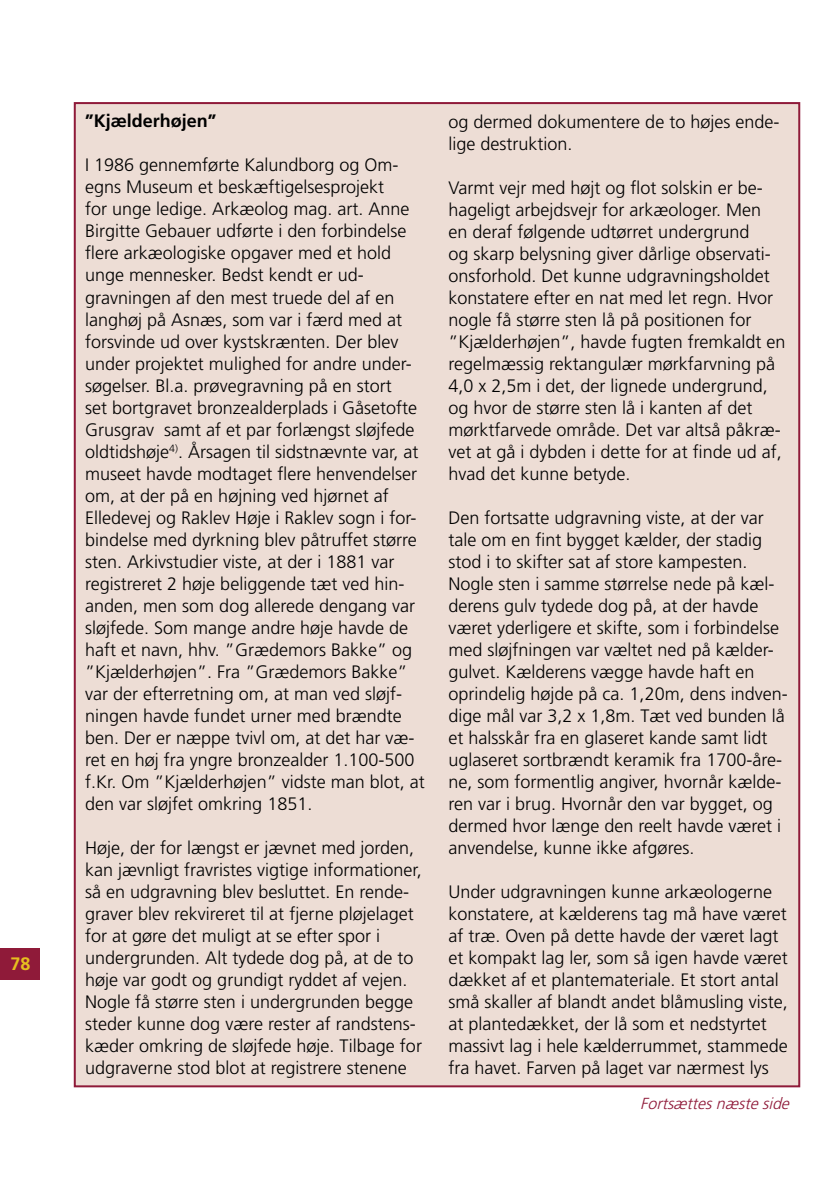
<style>
.page{position:relative;width:840px;height:1191px;background:#fff}
.page>*{position:absolute;margin:0;border:0;box-sizing:border-box;transform-origin:0 0}
.Brødtekst{font:300 18px/22px "Frutiger";color:#000}
.Mellemrubrik{font:700 18px "Frutiger";color:#000}
.t1{font:700 18px "Frutiger";color:#e6c01f}
.Brødtekst-2{font:italic 300 16px "Frutiger";color:#8f1a39}
</style>
<div class="page">
<div style="left:0;top:948px;width:39px;height:31px;background:#8f1a39"></div>
<div style="left:75px;top:103px;width:723px;height:983px;background:#edddd5"></div>
<p class="t1" style="left:11px;top:953px;width:22px">78</p>
<p class="Mellemrubrik" style="left:85px;top:111px;width:133px">”Kjælderhøjen”</p>
<p class="Brødtekst" style="left:85px;top:154px;width:341px">I 1986 gennemførte Kalundborg og Om&shy;egns Museum et beskæftigelsesprojekt<br>for unge ledige. Arkæolog mag. art. Anne Birgitte Gebauer udførte i den forbindelse flere arkæologiske opgaver med et hold unge mennesker. Bedst kendt er ud&shy;gravningen af den mest truede del af en langhøj på Asnæs, som var i færd med at forsvinde ud over kystskrænten. Der blev under projektet mulighed for andre under&shy;søgelser. Bl.a. prøvegravning på en stort<br>set bortgravet bronzealderplads i Gåsetofte Grusgrav samt af et par forlængst sløjfede oldtidshøje<sup>4)</sup>. Årsagen til sidstnævnte var, at museet havde modtaget flere henvendelser om, at der på en højning ved hjørnet af Elledevej og Raklev Høje i Raklev sogn i for&shy;bindelse med dyrkning blev påtruffet større sten. Arkivstudier viste, at der i 1881 var registreret 2 høje beliggende tæt ved hin&shy;anden, men som dog allerede dengang var sløjfede. Som mange andre høje havde de haft et navn, hhv. ”Grædemors Bakke” og ”Kjælderhøjen”. Fra ”Grædemors Bakke” var der efterretning om, at man ved sløjf&shy;ningen havde fundet urner med brændte ben. Der er næppe tvivl om, at det har væ&shy;ret en høj fra yngre bronzealder 1.100-500 f.Kr. Om ”Kjælderhøjen” vidste man blot, at den var sløjfet omkring 1851.</p>
<p class="Brødtekst" style="left:85px;top:836px;width:338px">Høje, der for længst er jævnet med jorden, kan jævnligt fravristes vigtige informationer, så en udgravning blev besluttet. En rende&shy;graver blev rekvireret til at fjerne pløjelaget for at gøre det muligt at se efter spor i undergrunden. Alt tydede dog på, at de to høje var godt og grundigt ryddet af vejen.<br>Nogle få større sten i undergrunden begge steder kunne dog være rester af randstens&shy;kæder omkring de sløjfede høje. Tilbage for udgraverne stod blot at registrere stenene</p>
<p class="Brødtekst" style="left:448px;top:110px;width:332px">og dermed dokumentere de to højes ende&shy;lige destruktion.</p>
<p class="Brødtekst" style="left:448px;top:176px;width:338px">Varmt vejr med højt og flot solskin er be&shy;hageligt arbejdsvejr for arkæologer. Men<br>en deraf følgende udtørret undergrund<br>og skarp belysning giver dårlige observati&shy;onsforhold. Det kunne udgravningsholdet konstatere efter en nat med let regn. Hvor nogle få større sten lå på positionen for ”Kjælderhøjen”, havde fugten fremkaldt en regelmæssig rektangulær mørkfarvning på 4,0 x 2,5m i det, der lignede undergrund, og hvor de større sten lå i kanten af det mørktfarvede område. Det var altså påkræ&shy;vet at gå i dybden i dette for at finde ud af, hvad det kunne betyde.</p>
<p class="Brødtekst" style="left:448px;top:506px;width:341px">Den fortsatte udgravning viste, at der var tale om en fint bygget kælder, der stadig stod i to skifter sat af store kampesten.<br>Nogle sten i samme størrelse nede på kæl&shy;derens gulv tydede dog på, at der havde været yderligere et skifte, som i forbindelse med sløjfningen var væltet ned på kælder&shy;gulvet. Kælderens vægge havde haft en oprindelig højde på ca. 1,20m, dens indven&shy;dige mål var 3,2 x 1,8m. Tæt ved bunden lå et halsskår fra en glaseret kande samt lidt uglaseret sortbrændt keramik fra 1700-åre&shy;ne, som formentlig angiver, hvornår kælde&shy;ren var i brug. Hvornår den var bygget, og dermed hvor længe den reelt havde været i anvendelse, kunne ikke afgøres.</p>
<p class="Brødtekst" style="left:448px;top:880px;width:341px">Under udgravningen kunne arkæologerne konstatere, at kælderens tag må have været af træ. Oven på dette havde der været lagt et kompakt lag ler, som så igen havde været dækket af et plantemateriale. Et stort antal små skaller af blandt andet blåmusling viste, at plantedækket, der lå som et nedstyrtet massivt lag i hele kælderrummet, stammede fra havet. Farven på laget var nærmest lys</p>
<p class="Brødtekst-2" style="left:640px;top:1094px;width:154px">Fortsættesnæsteside</p>
</div>
